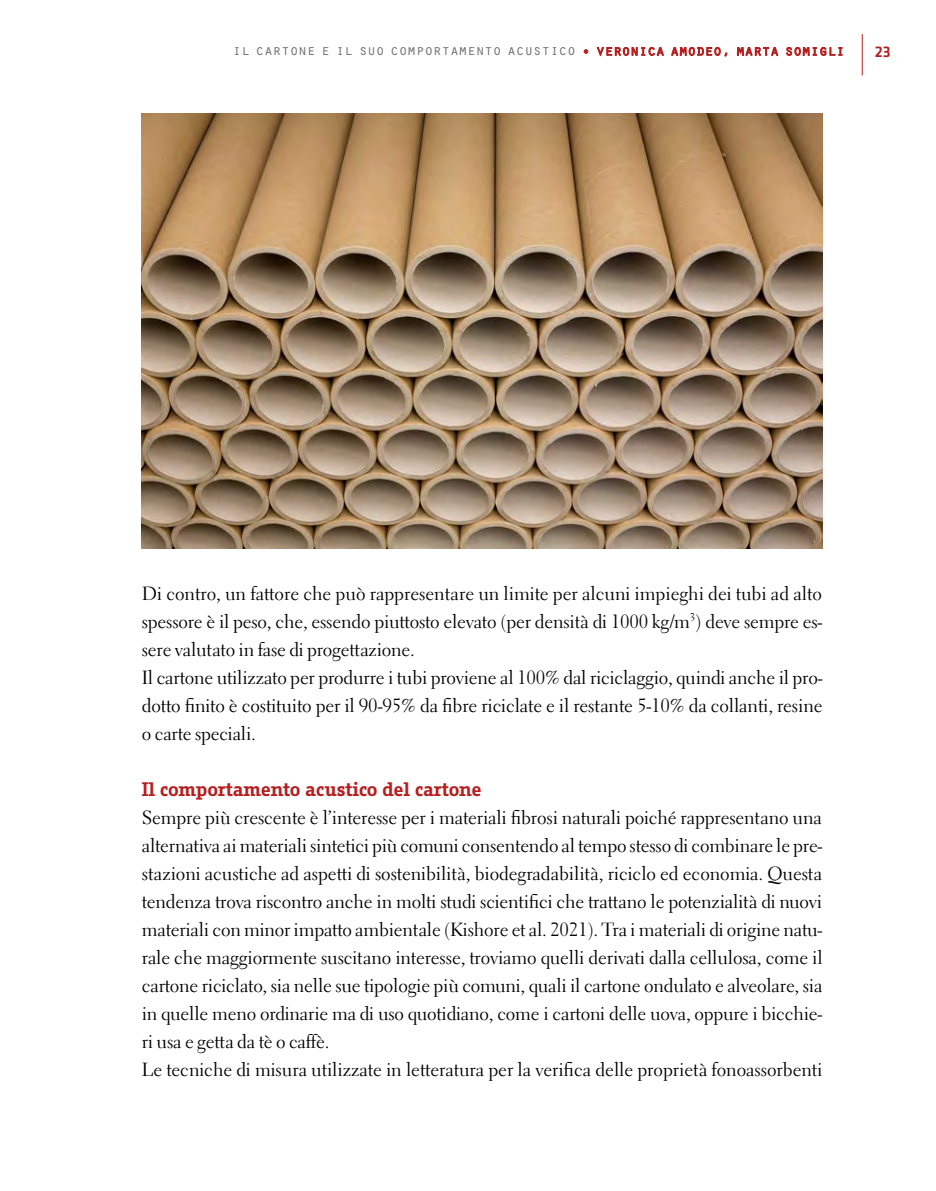
<style>
.page{position:relative;width:936px;height:1191px;background:#fff}
.page>*{position:absolute;margin:0;border:0;box-sizing:border-box;transform-origin:0 0}
.t1{font:19px/28px "Electra LT Std";letter-spacing:-.01em;color:#000}
.t2{font:700 19px "Fago Office Serif";letter-spacing:-.025em;color:#b51f1f}
.t3{font:500 16px "Klavika";color:#b51f1f}
.t4{font:15px "Orator Std";letter-spacing:-.03em;color:#706f6f}
.s1{color:#b51f1f}
</style>
<div class="page">
<hr style="left:861px;top:34px;width:1px;height:41px;background:#b51f1f">
<img style="left:142px;top:113px;width:680px;height:435px">
<p class="t4" style="left:232px;top:40px;width:613px">il cartone e il suo comportamento acustico <span class="s1">• veronica amodeo, marta somigli</span></p>
<p class="t3" style="left:874px;top:43px;width:17px">23</p>
<p class="t1" style="left:142px;top:579px;width:682px">Di contro, un fattore che può rappresentare un limite per alcuni impieghi dei tubi ad alto spessore è il peso, che, essendo piuttosto elevato (per densità di 1000 kg/m<sup>3</sup>) deve sempre es&shy;sere valutato in fase di progettazione.<br>Il cartone utilizzato per produrre i tubi proviene al 100% dal riciclaggio, quindi anche il pro&shy;dotto finito è costituito per il 90-95% da fibre riciclate e il restante 5-10% da collanti, resine o carte speciali.</p>
<p class="t2" style="left:142px;top:778px;width:341px">Il comportamento acustico del cartone</p>
<p class="t1" style="left:142px;top:803px;width:682px">Sempre più crescente è l’interesse per i materiali fibrosi naturali poiché rappresentano una alternativa ai materiali sintetici più comuni consentendo al tempo stesso di combinare le pre&shy;stazioni acustiche ad aspetti di sostenibilità, biodegradabilità, riciclo ed economia. Questa tendenza trova riscontro anche in molti studi scientifici che trattano le potenzialità di nuovi materiali con minor impatto ambientale (Kishore et al. 2021). Tra i materiali di origine natu&shy;rale che maggiormente suscitano interesse, troviamo quelli derivati dalla cellulosa, come il cartone riciclato, sia nelle sue tipologie più comuni, quali il cartone ondulato e alveolare, sia in quelle meno ordinarie ma di uso quotidiano, come i cartoni delle uova, oppure i bicchie&shy;ri usa e getta da tè o caffè.<br>Le tecniche di misura utilizzate in letteratura per la verifica delle proprietà fonoassorbenti</p>
</div>
